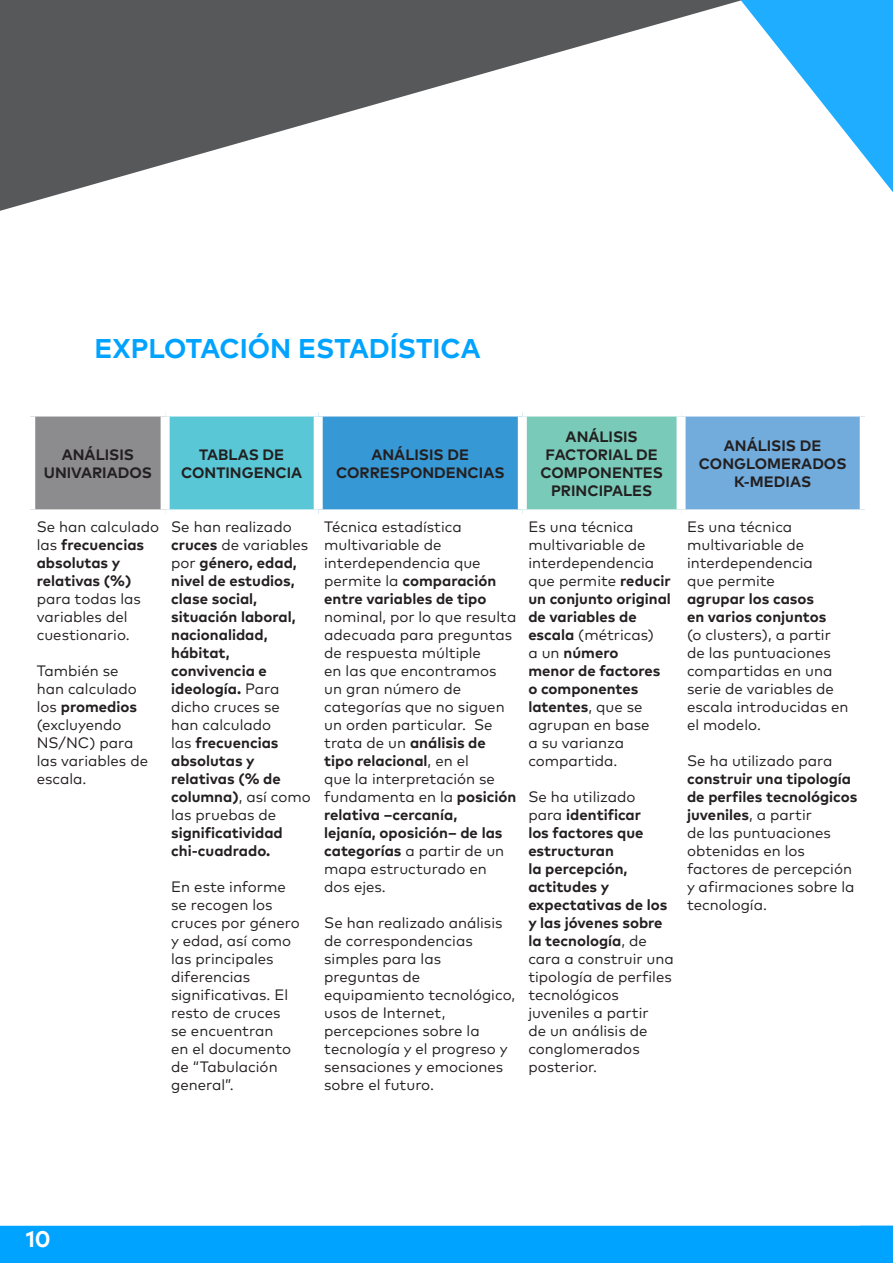
<style>
.page{position:relative;width:893px;height:1263px;background:#fff}
.page>*{position:absolute;margin:0;border:0;box-sizing:border-box;transform-origin:0 0}
.t1{font:700 27px "Mark Pro";color:#00a3ff}
.t2{font:700 22.5px "Mark Pro";color:#fff}
.t3{font:15px/18px "Mark Pro";color:#231f20}
.t4{font:700 15px/18px "Mark Pro";color:#231f20;text-align:center}
.s1{font-weight:400}
.s2{font-weight:700}
</style>
<div class="page">
<svg style="left:0;top:0;width:741px;height:211px;fill:#57585a"></svg>
<svg style="left:741px;top:0;width:152px;height:192px"></svg>
<div style="left:0;top:1226px;width:893px;height:37px;background:#00a3ff"></div>
<div style="left:31px;top:412px;width:134px;height:102px;background:#8c8b8d"></div>
<div style="left:165px;top:412px;width:153px;height:102px;background:#59c7d6"></div>
<div style="left:318px;top:412px;width:204px;height:102px;background:#3698d4"></div>
<div style="left:522px;top:412px;width:159px;height:102px;background:#79cab8"></div>
<div style="left:681px;top:412px;width:183px;height:102px;background:#71acdd"></div>
<div style="left:165px;top:407px;width:153px;height:9px;background:#fff"></div>
<div style="left:165px;top:509px;width:153px;height:9px;background:#fff"></div>
<div style="left:26px;top:407px;width:139px;height:9px;background:#fff"></div>
<div style="left:26px;top:416px;width:9px;height:93px;background:#fff"></div>
<div style="left:161px;top:416px;width:9px;height:93px;background:#fff"></div>
<div style="left:26px;top:509px;width:139px;height:9px;background:#fff"></div>
<div style="left:318px;top:407px;width:204px;height:9px;background:#fff"></div>
<div style="left:314px;top:416px;width:9px;height:93px;background:#fff"></div>
<div style="left:318px;top:509px;width:204px;height:9px;background:#fff"></div>
<div style="left:522px;top:407px;width:159px;height:9px;background:#fff"></div>
<div style="left:518px;top:416px;width:9px;height:93px;background:#fff"></div>
<div style="left:522px;top:509px;width:159px;height:9px;background:#fff"></div>
<div style="left:681px;top:407px;width:188px;height:9px;background:#fff"></div>
<div style="left:677px;top:416px;width:9px;height:93px;background:#fff"></div>
<div style="left:860px;top:416px;width:9px;height:93px;background:#fff"></div>
<div style="left:681px;top:509px;width:188px;height:9px;background:#fff"></div>
<h1 class="t1" style="left:94px;top:328px;width:388px">EXPLOTACIÓN ESTADÍSTICA</h1>
<p class="t4" style="left:44px;top:444px;width:110px">ANÁLISIS<br>UNIVARIADOS</p>
<p class="t4" style="left:181px;top:444px;width:123px">TABLAS DE<br>CONTINGENCIA</p>
<p class="t4" style="left:336px;top:444px;width:170px">ANÁLISIS DE<br>CORRESPONDENCIAS</p>
<p class="t4" style="left:37px;top:516px;width:124px;text-align:left"><span class="s1">Se han calculado las</span> frecuencias absolutas y relativas (%)</p>
<p class="t3" style="left:37px;top:588px;width:106px">para todas las variables del cuestionario.</p>
<p class="t3" style="left:37px;top:660px;width:113px">También se han calculado los <span class="s2">promedios </span>(excluyendo<br>NS/NC) para las variables de escala.</p>
<p class="t4" style="left:171px;top:516px;width:141px;text-align:left"><span class="s1">Se han realizado </span>cruces <span class="s1">de variables por</span> género, edad, nivel de estudios, clase social, situación laboral, nacionalidad, hábitat, convivencia e ideología. <span class="s1">Para dicho cruces se han calculado<br>las</span> frecuencias absolutas y relativas (% de columna)<span class="s1">, así como las pruebas de</span></p>
<p class="t4" style="left:171px;top:822px;width:113px;text-align:left">significatividad chi-cuadrado.</p>
<p class="t3" style="left:171px;top:876px;width:130px">En este informe se recogen los cruces por género y edad, así como las principales diferencias significativas. El resto de cruces se encuentran<br>en el documento de “Tabulación general”.</p>
<p class="t3" style="left:324px;top:516px;width:174px">Técnica estadística multivariable de interdependencia que permite la <span class="s2">comparación entre variables de tipo</span></p>
<p class="t3" style="left:324px;top:606px;width:194px">nominal, por lo que resulta adecuada para preguntas de respuesta múltiple<br>en las que encontramos un gran número de categorías que no siguen un orden particular. Se trata de un <span class="s2">análisis de tipo relacional</span>, en el<br>que la interpretación se fundamenta en la <span class="s2">posición relativa –cercanía,<br>lejanía, oposición– de las categorías</span> a partir de un mapa estructurado en<br>dos ejes.</p>
<p class="t3" style="left:324px;top:912px;width:193px">Se han realizado análisis de correspondencias simples para las preguntas de equipamiento tecnológico, usos de Internet, percepciones sobre la tecnología y el progreso y sensaciones y emociones sobre el futuro.</p>
<p class="t4" style="left:540px;top:426px;width:124px">ANÁLISIS<br>FACTORIAL DE<br>COMPONENTES<br>PRINCIPALES</p>
<p class="t4" style="left:699px;top:435px;width:149px">ANÁLISIS DE<br>CONGLOMERADOS<br>K-MEDIAS</p>
<p class="t3" style="left:528px;top:516px;width:144px">Es una técnica multivariable de interdependencia que permite <span class="s2">reducir un conjunto original de variables de escala</span> (métricas)<br>a un <span class="s2">número<br>menor de factores o componentes latentes</span>, que se agrupan en base<br>a su varianza compartida.</p>
<p class="t3" style="left:528px;top:786px;width:147px">Se ha utilizado<br>para <span class="s2">identificar<br>los factores que estructuran<br>la percepción, actitudes y expectativas de los y las jóvenes sobre la tecnología</span>, de cara a construir una tipología de perfiles tecnológicos juveniles a partir<br>de un análisis de conglomerados posterior.</p>
<p class="t3" style="left:687px;top:516px;width:127px">Es una técnica multivariable de interdependencia que permite</p>
<p class="t4" style="left:687px;top:588px;width:141px;text-align:left">agrupar los casos en varios conjuntos</p>
<p class="t3" style="left:687px;top:624px;width:163px">(o clusters), a partir de las puntuaciones compartidas en una serie de variables de escala introducidas en el modelo.</p>
<p class="t3" style="left:687px;top:750px;width:147px">Se ha utilizado para</p>
<p class="t3" style="left:687px;top:768px;width:172px"><span class="s2">construir una tipología de perfiles tecnológicos juveniles</span>, a partir<br>de las puntuaciones obtenidas en los factores de percepción y afirmaciones sobre la tecnología.</p>
<h2 class="t2" style="left:26px;top:1222px;width:27px">10</h2>
</div>
